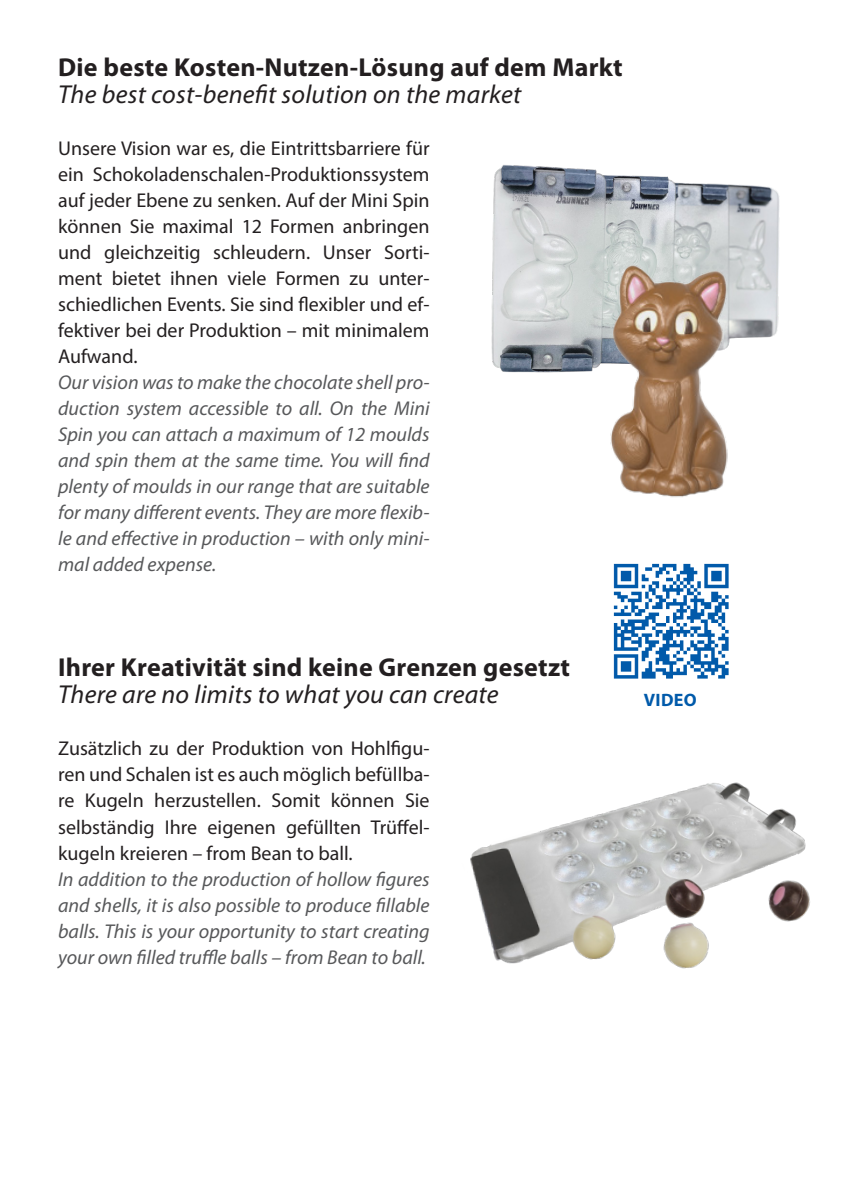
<style>
.page{position:relative;width:845px;height:1191px;background:#fff}
.page>*{position:absolute;margin:0;border:0;box-sizing:border-box;transform-origin:0 0}
.U2_D{font:700 26px "Myriad Pro";letter-spacing:.01em;color:#231f20}
.U2_EN{font:italic 26px "Myriad Pro";letter-spacing:.01em;color:#231f20}
.Fließtext_D{font:20px/26px "Myriad Pro";color:#231f20;text-align:justify}
.Fließtext_E{font:italic 20px/26px "Myriad Pro";color:#57585a;text-align:justify}
.t1{font:700 18px "Myriad Pro";letter-spacing:.02em;color:#015aaa}
</style>
<div class="page">
<img style="left:491px;top:165px;width:289px;height:208px">
<img style="left:518px;top:251px;width:231px;height:246px">
<img style="left:470px;top:782px;width:340px;height:187px">
<img style="left:613px;top:563px;width:116px;height:116px">
<p class="U2_D" style="left:58px;top:50px;width:566px">Die beste Kosten-Nutzen-Lösung auf dem Markt</p>
<p class="U2_EN" style="left:58px;top:78px;width:464px">The best cost-benefit solution on the market</p>
<p class="Fließtext_D" style="left:58px;top:135px;width:373px">Unsere Vision war es, die Eintrittsbarriere für ein Schokoladenschalen-Produktionssystem auf jeder Ebene zu senken. Auf der Mini Spin können Sie maximal 12 Formen anbringen und gleichzeitig schleudern. Unser Sorti&shy;ment bietet ihnen viele Formen zu unter&shy;schiedlichen Events. Sie sind flexibler und ef&shy;fektiver bei der Produktion – mit minimalem Aufwand.</p>
<p class="Fließtext_E" style="left:58px;top:369px;width:373px">Our vision was to make the chocolate shell pro&shy;duction system accessible to all. On the Mini Spin you can attach a maximum of 12 moulds and spin them at the same time. You will find plenty of moulds in our range that are suitable for many different events. They are more flexib&shy;le and effective in production – with only mini&shy;mal added expense.</p>
<p class="U2_D" style="left:58px;top:650px;width:513px">Ihrer Kreativität sind keine Grenzen gesetzt</p>
<p class="U2_EN" style="left:58px;top:678px;width:442px">There are no limits to what you can create</p>
<p class="Fließtext_D" style="left:58px;top:735px;width:373px">Zusätzlich zu der Produktion von Hohlfigu&shy;ren und Schalen ist es auch möglich befüllba&shy;re Kugeln herzustellen. Somit können Sie selbständig Ihre eigenen gefüllten Trüffel&shy;kugeln kreieren – from Bean to ball.</p>
<p class="Fließtext_E" style="left:58px;top:865px;width:373px">In addition to the production of hollow figures and shells, it is also possible to produce fillable balls. This is your opportunity to start creating your own filled truffle balls – from Bean to ball.</p>
<p class="t1" style="left:644px;top:688px;width:55px">VIDEO</p>
</div>
